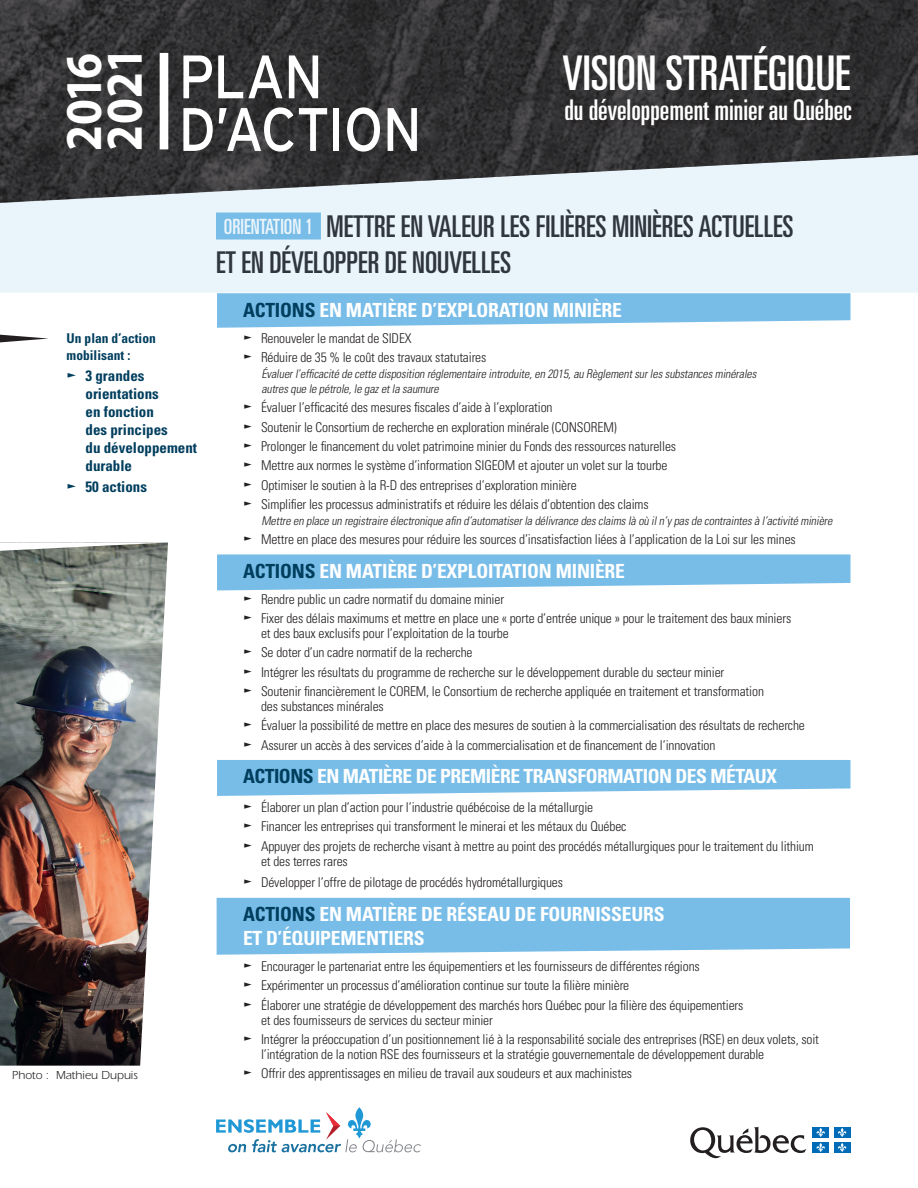
<style>
.page{position:relative;width:918px;height:1188px;background:#fff}
.page>*{position:absolute;margin:0;border:0;box-sizing:border-box;transform-origin:0 0}
.Synop-Titre{font:61.2px "Interstate";letter-spacing:-.015em;color:#fff;scale:.9 1}
.Titre_couverture{font:700 51.9px "Myriad Pro";letter-spacing:-.02em;color:#fff;scale:.9 1}
.t1{font:ultra-condensed 47.85px "Univers";color:#fff}
._02_Axes_-_Objectifs{font:ultra-condensed 30px/36px "Univers";color:#231f20}
.t2{font:ultra-condensed 28.5px "Univers";color:#fff}
._02_Sous-titre{font:700 condensed 19.5px/24px "Univers";letter-spacing:-.01em;color:#fff}
.t3{font:700 condensed 15px/18px "Univers";color:#003e5e}
.t4{font:300 condensed 13.5px/15px "Univers";letter-spacing:-.01em;color:#231f20}
._05_Sout-titre_4_pas{font:700 condensed 13.5px/16.5px "Univers";color:#003e5e}
._08_Énumération_2e_n{font:italic 300 condensed 12px/15px "Univers";color:#231f20}
.t5{font:12px "Aquiline";color:#231f20}
.s1{font-size:21px;color:#fff}
.s2{color:#003e5e}
</style>
<div class="page">
<svg style="left:217px;top:293px;width:633px;height:35px;background:#88c4ea"></svg>
<svg style="left:217px;top:760px;width:633px;height:36px;background:#86c3ea"></svg>
<svg style="left:217px;top:554px;width:633px;height:36px;background:#86c3ea"></svg>
<div style="left:217px;top:898px;width:633px;height:57px;background:#78bde8"></div>
<svg style="left:0;top:335px;width:48px;height:7px"></svg>
<img style="left:0;top:551px;width:168px;height:515px">
<svg style="left:0;top:543px;width:168px;height:8px"></svg>
<svg style="left:216px;top:1107px;width:205px;height:45px"></svg>
<svg style="left:690px;top:1127px;width:116px;height:32px"></svg>
<div style="left:812px;top:1127px;width:17px;height:10px;background:#006cb7"></div>
<svg style="left:816px;top:1128px;width:9px;height:9px"></svg>
<div style="left:834px;top:1127px;width:16px;height:10px;background:#006cb7"></div>
<svg style="left:838px;top:1128px;width:9px;height:9px"></svg>
<div style="left:812px;top:1142px;width:17px;height:10px;background:#006cb7"></div>
<svg style="left:816px;top:1143px;width:9px;height:9px"></svg>
<div style="left:834px;top:1142px;width:16px;height:10px;background:#006cb7"></div>
<svg style="left:838px;top:1143px;width:9px;height:9px"></svg>
<div style="left:0;top:246px;width:918px;height:47px;background:#eaf5fb"></div>
<svg style="left:0;top:0;width:918px;height:246px;background:#65696c"></svg>
<div style="left:160px;top:53px;width:8px;height:96px;background:#fff"></div>
<div style="left:565px;top:98px;width:294px;height:34px;background:#231f20;opacity:.75"></div>
<h1 class="Titre_couverture" style="left:50px;top:151px;width:110px;rotate:-90deg">2016</h1>
<h1 class="Titre_couverture" style="left:90px;top:151px;width:116px;rotate:-90deg">2021</h1>
<p class="Synop-Titre" style="left:178px;top:40px;width:162px">PLAN</p>
<p class="Synop-Titre" style="left:178px;top:92px;width:272px">D’ACTION</p>
<p class="t1" style="left:562px;top:46px;width:289px">VISION STRATÉGIQUE</p>
<p class="t2" style="left:564px;top:93px;width:289px">du développement minier au Québec</p>
<p class="_05_Sout-titre_4_pas" style="left:67px;top:330px;width:91px">Un plan d’action mobilisant :</p>
<p class="t3" style="left:86px;top:366px;width:113px">3 grandes orientations<br>en fonction<br>des principes<br>du développement durable</p>
<p class="t3" style="left:86px;top:477px;width:63px">50 actions</p>
<p class="_02_Axes_-_Objectifs" style="left:216px;top:208px;width:579px"><span class="s1">ORIENTATION 1</span> METTRE EN VALEUR LES FILIÈRES MINIÈRES ACTUELLES<br>ET EN DÉVELOPPER DE NOUVELLES</p>
<p class="_02_Sous-titre" style="left:243px;top:298px;width:381px"><span class="s2">ACTIONS</span> EN MATIÈRE D’EXPLORATION MINIÈRE</p>
<p class="t4" style="left:261px;top:330px;width:152px">Renouveler le mandat de SIDEX</p>
<p class="t4" style="left:261px;top:349px;width:227px">Réduire de 35 % le coût des travaux statutaires</p>
<p class="_08_Énumération_2e_n" style="left:261px;top:366px;width:499px">Évaluerl’efficacité de cette disposition réglementaire introduite,en 2015,au Règlementsurlessubstancesminérales autresque le pétrole,le gazetla saumure</p>
<p class="t4" style="left:261px;top:400px;width:293px">Évaluer l’efficacité des mesures fiscales d’aide à l’exploration</p>
<p class="t4" style="left:261px;top:419px;width:357px">Soutenir le Consortium de recherche en exploration minérale (CONSOREM)</p>
<p class="t4" style="left:261px;top:438px;width:417px">Prolonger le financement du volet patrimoine minier du Fonds des ressources naturelles</p>
<p class="t4" style="left:261px;top:458px;width:408px">Mettre aux normes le système d’information SIGEOM et ajouter un volet sur la tourbe</p>
<p class="t4" style="left:261px;top:477px;width:317px">Optimiser le soutien à la R-D des entreprises d’exploration minière</p>
<p class="t4" style="left:261px;top:496px;width:389px">Simplifier les processus administratifs et réduire les délais d’obtention des claims</p>
<p class="_08_Énumération_2e_n" style="left:261px;top:513px;width:575px">Mettre en place un registraire électronique afin d’automatiserla délivrance desclaimslà où iln’ypasde contraintesà l’activité minière</p>
<p class="t4" style="left:261px;top:532px;width:536px">Mettre en place des mesures pour réduire les sources d’insatisfaction liées à l’application de la Loi sur les mines</p>
<p class="_02_Sous-titre" style="left:243px;top:559px;width:383px"><span class="s2">ACTIONS</span> EN MATIÈRE D’EXPLOITATION MINIÈRE</p>
<p class="t4" style="left:261px;top:591px;width:245px">Rendre public un cadre normatif du domaine minier</p>
<p class="t4" style="left:261px;top:611px;width:532px">Fixer des délais maximums et mettre en place une « porte d’entrée unique » pour le traitement des baux miniers et des baux exclusifs pour l’exploitation de la tourbe</p>
<p class="t4" style="left:261px;top:645px;width:213px">Se doter d’un cadre normatif de la recherche</p>
<p class="t4" style="left:261px;top:664px;width:465px">Intégrer les résultats du programme de recherche sur le développement durable du secteur minier</p>
<p class="t4" style="left:261px;top:684px;width:504px">Soutenir financièrement le COREM, le Consortium de recherche appliquée en traitement et transformation des substances minérales</p>
<p class="t4" style="left:261px;top:718px;width:545px">Évaluer la possibilité de mettre en place des mesures de soutien à la commercialisation des résultats de recherche</p>
<p class="t4" style="left:261px;top:737px;width:456px">Assurer un accès à des services d’aide à la commercialisation et de financement de l’innovation</p>
<p class="_02_Sous-titre" style="left:243px;top:764px;width:536px"><span class="s2">ACTIONS</span> EN MATIÈRE DE PREMIÈRE TRANSFORMATION DES MÉTAUX</p>
<p class="t4" style="left:261px;top:800px;width:334px">Élaborer un plan d’action pour l’industrie québécoise de la métallurgie</p>
<p class="t4" style="left:261px;top:819px;width:367px">Financer les entreprises qui transforment le minerai et les métaux du Québec</p>
<p class="t4" style="left:261px;top:838px;width:554px">Appuyer des projets de recherche visant à mettre au point des procédés métallurgiques pour le traitement du lithium et des terres rares</p>
<p class="t4" style="left:261px;top:875px;width:304px">Développer l’offre de pilotage de procédés hydrométallurgiques</p>
<p class="_02_Sous-titre" style="left:243px;top:902px;width:423px"><span class="s2">ACTIONS</span> EN MATIÈRE DE RÉSEAU DE FOURNISSEURS<br>ET D’ÉQUIPEMENTIERS</p>
<p class="t4" style="left:261px;top:958px;width:440px">Encourager le partenariat entre les équipementiers et les fournisseurs de différentes régions</p>
<p class="t4" style="left:261px;top:978px;width:370px">Expérimenter un processus d’amélioration continue sur toute la filière minière</p>
<p class="t4" style="left:261px;top:997px;width:484px">Élaborer une stratégie de développement des marchés hors Québec pour la filière des équipementiers et des fournisseurs de services du secteur minier</p>
<p class="t4" style="left:261px;top:1031px;width:560px">Intégrer la préoccupation d’un positionnement lié à la responsabilité sociale des entreprises (RSE) en deux volets, soit l’intégration de la notion RSE des fournisseurs et la stratégie gouvernementale de développement durable</p>
<p class="t5" style="left:12px;top:1068px;width:127px">Photo : Mathieu Dupuis</p>
<p class="t4" style="left:261px;top:1066px;width:373px">Offrir des apprentissages en milieu de travail aux soudeurs et aux machinistes</p>
</div>
